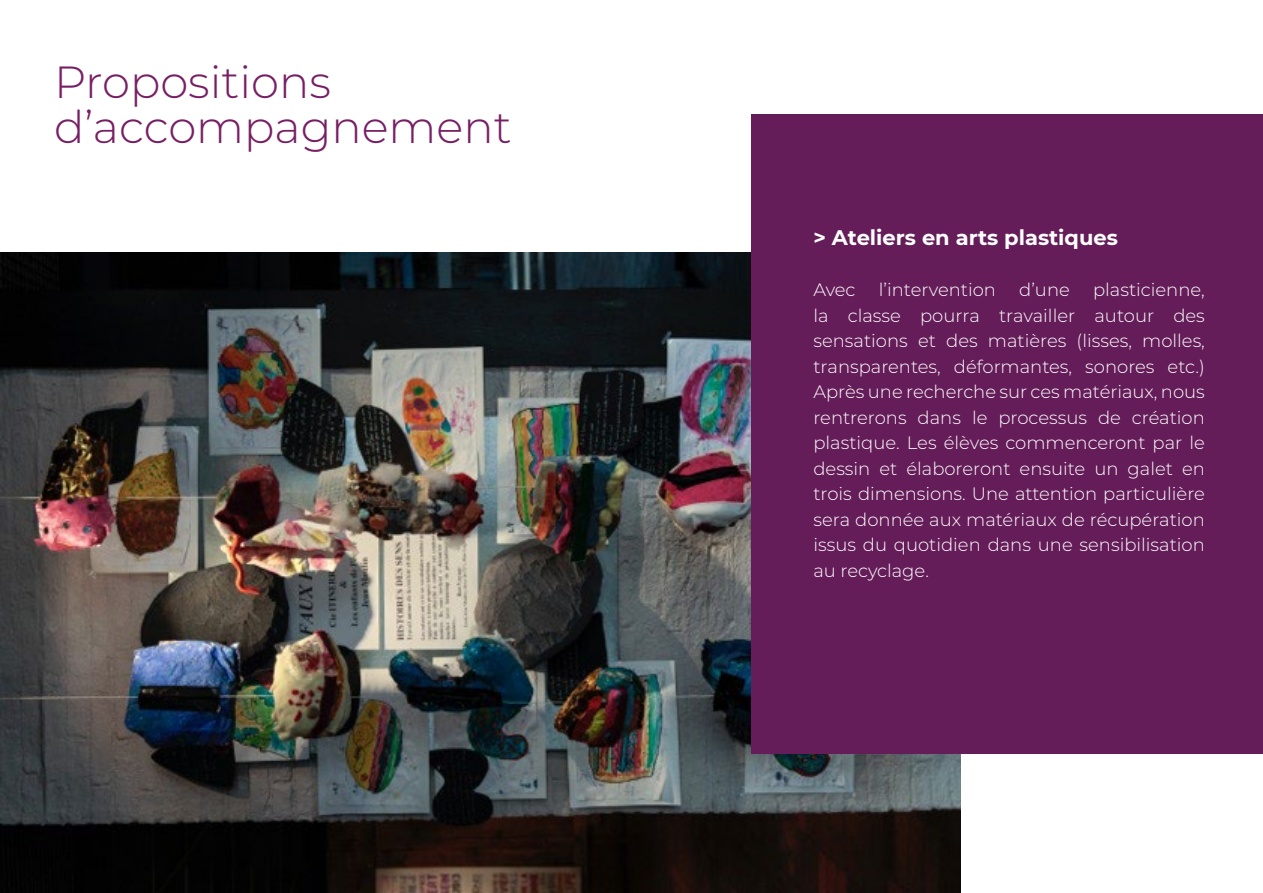
<style>
.page{position:relative;width:1263px;height:893px;background:#fff}
.page>*{position:absolute;margin:0;border:0;box-sizing:border-box;transform-origin:0 0}
.t1{font:300 45px/45px "Montserrat";color:#771f64}
.t2{font:700 21px "Montserrat";color:#fff}
.t3{font:300 18px/25.5px "Montserrat";color:#fff;text-align:justify}
</style>
<div class="page">
<img style="left:0;top:252px;width:960px;height:641px">
<div style="left:752px;top:114px;width:511px;height:639px;background:#651d59"></div>
<h1 class="t1" style="left:54px;top:58px;width:459px">Propositions d’accompagnement</h1>
<p class="t2" style="left:813px;top:222px;width:306px">&gt; Ateliers en arts plastiques</p>
<p class="t3" style="left:813px;top:276px;width:44px">Avec</p>
<p class="t3" style="left:879px;top:276px;width:119px">l’intervention</p>
<p class="t3" style="left:1019px;top:276px;width:52px">d’une</p>
<p class="t3" style="left:813px;top:276px;width:393px;text-indent:280px">plasticienne, la classe pourra travailler autour des sensations et des matiè res (lisses, molles, transparentes, déformantes, sonores etc.)<br>Après une recherche sur ces matériaux, nous rentrerons dans le processus de création plastique. Les élèves commenceront par le dessin et élaboreront ensuite un galet en trois dimensions. Une attention particulière sera donnée aux matériaux de récupération issus du quotidien dans une sensibilisation au recyclage.</p>
</div>
